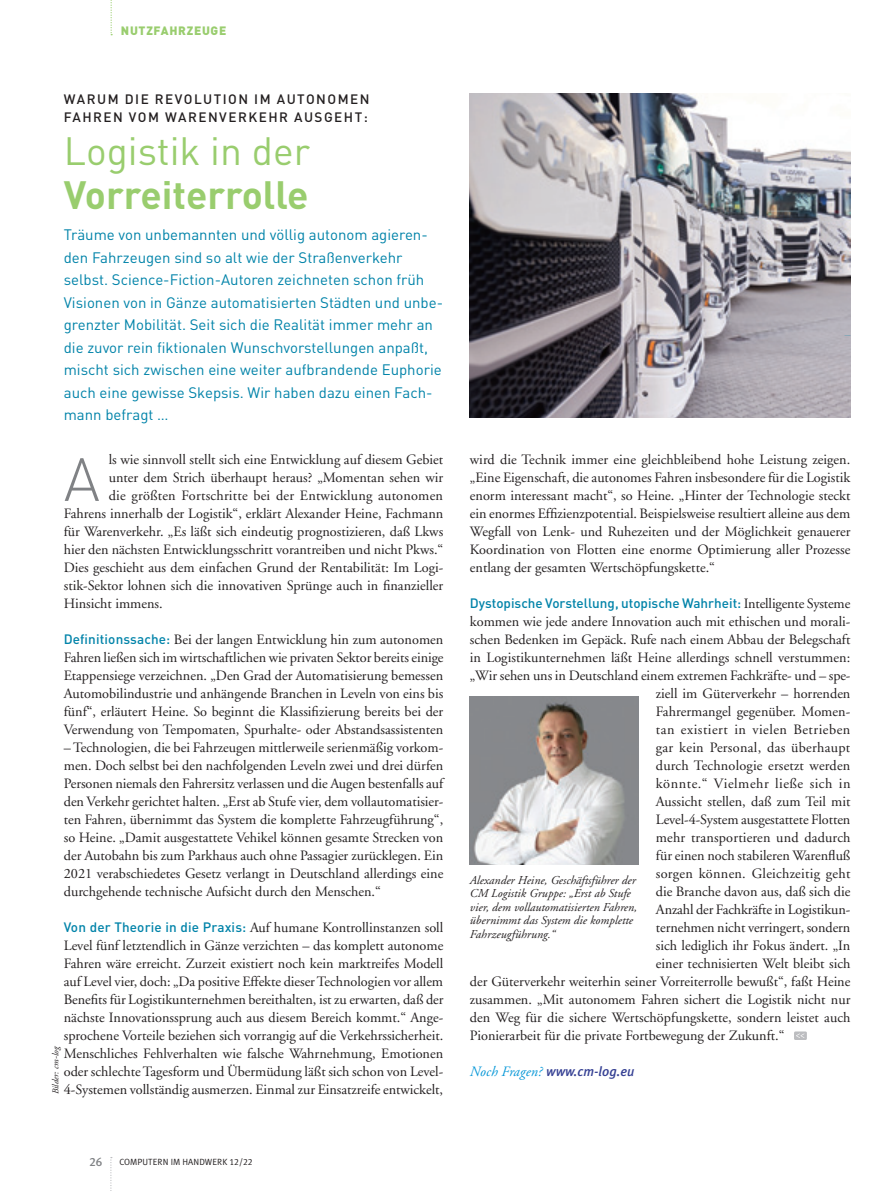
<style>
.page{position:relative;width:893px;height:1191px;background:#fff}
.page>*{position:absolute;margin:0;border:0;box-sizing:border-box;transform-origin:0 0}
.Initale{font:300 60px "DINOT";color:#808285}
.Subheads_versal{font:700 39px "DINOT";color:#99cd6e}
.Subheads_versal-2{font:39px "DINOT";color:#99cd6e}
._3_Fließtext{font:15px/22.5px "DINOT";color:#0083a9}
._3_Fließtext-2{font:14.25px/18px "Adobe Garamond LT";color:#231f20;text-align:justify}
._3_Fließtext-3{font:14.25px "Adobe Garamond LT";letter-spacing:.02em;color:#231f20}
._3_Fließtext-4{font:14.25px "Adobe Garamond LT";letter-spacing:.035em;color:#231f20}
._3_Fließtext-5{font:500 13.5px "DINOT";color:#0083a9}
.Overline_schwarz{font:500 13.5px/18px "DINOT";letter-spacing:.11em;color:#231f20}
.Frage{font:italic 500 13.5px "Meta Plus";color:#364194}
._4_Bildlegende{font:italic 12px/13.5px "Adobe Garamond LT";letter-spacing:.005em;color:#231f20}
._2_Einleitung_10_pt{font:900 12px "DINOT";letter-spacing:.06em;color:#99cd6e}
._3_Fließtext-6{font:12px "Meta Plus Medium Caps";color:#808285}
._2_Einleitung_10_pt-2{font:9px "Meta Plus Normal Caps";color:#231f20}
._4_Bildlegende-2{font:italic 9px "Adobe Garamond LT";color:#231f20}
.s1{font-family:"DINOT";font-weight:500;font-size:13.5px;color:#0083a9}
.s2{font-family:"Adobe Garamond LT";font-weight:400;font-size:14.25px;color:#231f20}
.s3{font-family:"Adobe Garamond LT";font-weight:400;font-size:14.25px;color:#0697d7}
</style>
<div class="page">
<img style="left:470px;top:94px;width:380px;height:323px">
<div style="left:794px;top:1031px;width:13px;height:9px;background:#bcbdc0;border-radius:2px"></div>
<svg style="left:796px;top:1033px;width:8px;height:5px"></svg>
<svg style="left:110px;top:1157px;width:2px;height:34px"></svg>
<svg style="left:111px;top:0;width:1px;height:35px"></svg>
<img style="left:470px;top:696px;width:169px;height:168px">
<p class="_2_Einleitung_10_pt" style="left:121px;top:22px;width:107px">NUTZFAHRZEUGE</p>
<p class="Overline_schwarz" style="left:64px;top:89px;width:307px">WARUM DIE REVOLUTION IM AUTONOMEN<br>FAHREN VOM WARENVERKEHR AUSGEHT:</p>
<p class="Subheads_versal-2" style="left:64px;top:125px;width:248px">Logistik in der</p>
<p class="Subheads_versal" style="left:64px;top:168px;width:246px">Vorreiterrolle</p>
<p class="_3_Fließtext" style="left:64px;top:223px;width:381px">Träume von unbemannten und völlig autonom agieren&shy;den Fahrzeugen sind so alt wie der Straßenverkehr selbst. Science-Fiction-Autoren zeichneten schon früh Visionen von in Gänze automatisierten Städten und unbe&shy;grenzter Mobilität. Seit sich die Realität immer mehr an die zuvor rein fiktionalen Wunschvorstellungen anpaßt, mischt sich zwischen eine weiter aufbrandende Euphorie auch eine gewisse Skepsis. Wir haben dazu einen Fach&shy;mann befragt …</p>
<p class="Initale" style="left:64px;top:438px;width:38px">A</p>
<p class="_3_Fließtext-2" style="left:109px;top:450px;width:336px">ls wie sinnvoll stellt sich eine Entwicklung auf diesem Gebiet</p>
<p class="_3_Fließtext-2" style="left:109px;top:468px;width:336px">unter dem Strich überhaupt heraus? „Momentan sehen wir</p>
<p class="_3_Fließtext-2" style="left:109px;top:486px;width:336px">die größten Fortschritte bei der Entwicklung autonomen</p>
<p class="_3_Fließtext-2" style="left:64px;top:504px;width:381px">Fahrens innerhalb der Logistik“, erklärt Alexander Heine, Fachmann</p>
<p class="_3_Fließtext-2" style="left:64px;top:522px;width:381px">für Warenverkehr. „Es läßt sich eindeutig prognostizieren, daß Lkws</p>
<p class="_3_Fließtext-2" style="left:64px;top:540px;width:381px">hier den nächsten Entwicklungsschritt vorantreiben und nicht Pkws.“</p>
<p class="_3_Fließtext-2" style="left:64px;top:558px;width:381px">Dies geschieht aus dem einfachen Grund der Rentabilität: Im Logi-</p>
<p class="_3_Fließtext-2" style="left:64px;top:576px;width:381px">stik-Sektor lohnen sich die innovativen Sprünge auch in finanzieller</p>
<p class="_3_Fließtext-2" style="left:64px;top:594px;width:100px">Hinsicht immens.</p>
<p class="_3_Fließtext-2" style="left:64px;top:630px;width:381px"><span class="s1">Definitionssache:</span> Bei der langen Entwicklung hin zum autonomen Fahren ließen sich im wirtschaftlichen wie privaten Sektor bereits einige Etappensiege verzeichnen. „Den Grad der Automatisierung bemessen Automobilindustrie und anhängende Branchen in Leveln von eins bis fünf“, erläutert Heine. So beginnt die Klassifizierung bereits bei der Verwendung von Tempomaten, Spurhalte- oder Abstandsassistenten</p>
<p class="_3_Fließtext-2" style="left:64px;top:738px;width:381px">– Technologien, die bei Fahrzeugen mittlerweile serienmäßig vorkom&shy;men. Doch selbst bei den nachfolgenden Leveln zwei und drei dürfen Personen niemals den Fahrersitz verlassen und die Augen bestenfalls auf den Verkehr gerichtet halten. „Erst ab Stufe vier, dem vollautomatisier&shy;ten Fahren, übernimmt das System die komplette Fahrzeugführung“, so Heine. „Damit ausgestattete Vehikel können gesamte Strecken von der Autobahn bis zum Parkhaus auch ohne Passagier zurücklegen. Ein 2021 verabschiedetes Gesetz verlangt in Deutschland allerdings eine durchgehende technische Aufsicht durch den Menschen.“</p>
<p class="_3_Fließtext-2" style="left:64px;top:918px;width:381px"><span class="s1">Von der Theorie in die Praxis:</span> Auf humane Kontrollinstanzen soll Level fünf letztendlich in Gänze verzichten – das komplett autonome Fahren wäre erreicht. Zurzeit existiert noch kein marktreifes Modell auf Level vier, doch: „Da positive Effekte dieser Technologien vor allem Benefits für Logistikunternehmen bereithalten, ist zu erwarten, daß der nächste Innovationssprung auch aus diesem Bereich kommt.“ Ange&shy;sprochene Vorteile beziehen sich vorrangig auf die Verkehrssicherheit.<br>Menschliches Fehlverhalten wie falsche Wahrnehmung, Emotionen oder schlechte Tagesform und Übermüdung läßt sich schon von Level-4-Systemen vollständig ausmerzen. Einmal zur Einsatzreife entwickelt,</p>
<p class="_4_Bildlegende-2" style="left:50px;top:1094px;width:50px;rotate:-90deg">Bilder: cm-log</p>
<p class="_3_Fließtext-6" style="left:90px;top:1154px;width:14px">26</p>
<p class="_2_Einleitung_10_pt-2" style="left:119px;top:1157px;width:135px">COMPUTERN IM HANDWERK 12/22</p>
<p class="_3_Fließtext-2" style="left:470px;top:450px;width:382px">wird die Technik immer eine gleichbleibend hohe Leistung zeigen. „Eine Eigenschaft, die autonomes Fahren insbesondere für die Logistik enorm interessant macht“, so Heine. „Hinter der Technologie steckt ein enormes Effizienzpotential. Beispielsweise resultiert alleine aus dem Wegfall von Lenk- und Ruhezeiten und der Möglichkeit genauerer Koordination von Flotten eine enorme Optimierung aller Prozesse entlang der gesamten Wertschöpfungskette.“</p>
<p class="_3_Fließtext-5" style="left:470px;top:594px;width:382px">Dystopische Vorstellung, utopische Wahrheit: <span class="s2">Intelligente Systeme</span></p>
<p class="_3_Fließtext-2" style="left:470px;top:612px;width:382px">kommen wie jede andere Innovation auch mit ethischen und morali-</p>
<p class="_3_Fließtext-2" style="left:470px;top:630px;width:382px">schen Bedenken im Gepäck. Rufe nach einem Abbau der Belegschaft</p>
<p class="_3_Fließtext-2" style="left:470px;top:648px;width:382px">in Logistikunternehmen läßt Heine allerdings schnell verstummen:</p>
<p class="_3_Fließtext-2" style="left:470px;top:666px;width:382px">„Wir sehen uns in Deutschland einem extremen Fachkräfte- und – spe-</p>
<p class="_3_Fließtext-2" style="left:656px;top:684px;width:196px">ziell im Güterverkehr – horrenden</p>
<p class="_3_Fließtext-2" style="left:656px;top:702px;width:196px">Fahrermangel gegenüber. Momen-</p>
<p class="_3_Fließtext-4" style="left:656px;top:721px;width:196px">tan existiert in vielen Betrieben</p>
<p class="_3_Fließtext-3" style="left:656px;top:739px;width:196px">gar kein Personal, das überhaupt</p>
<p class="_3_Fließtext-2" style="left:656px;top:756px;width:196px">durch Technologie ersetzt werden</p>
<p class="_3_Fließtext-4" style="left:656px;top:775px;width:196px">könnte.“ Vielmehr ließe sich in</p>
<p class="_3_Fließtext-2" style="left:656px;top:792px;width:196px">Aussicht stellen, daß zum Teil mit</p>
<p class="_3_Fließtext-2" style="left:656px;top:810px;width:196px">Level-4-System ausgestattete Flotten</p>
<p class="_3_Fließtext-2" style="left:656px;top:828px;width:196px">mehr transportieren und dadurch</p>
<p class="_3_Fließtext-2" style="left:656px;top:846px;width:196px">für einen noch stabileren Warenfluß</p>
<p class="_3_Fließtext-3" style="left:656px;top:865px;width:196px">sorgen können. Gleichzeitig geht</p>
<p class="_3_Fließtext-2" style="left:656px;top:882px;width:196px">die Branche davon aus, daß sich die</p>
<p class="_3_Fließtext-2" style="left:656px;top:900px;width:196px">Anzahl der Fachkräfte in Logistikun-</p>
<p class="_3_Fließtext-2" style="left:656px;top:918px;width:196px">ternehmen nicht verringert, sondern</p>
<p class="_3_Fließtext-2" style="left:656px;top:936px;width:196px">sich lediglich ihr Fokus ändert. „In</p>
<p class="_3_Fließtext-2" style="left:656px;top:954px;width:196px">einer technisierten Welt bleibt sich</p>
<p class="_3_Fließtext-2" style="left:470px;top:972px;width:382px">der Güterverkehr weiterhin seiner Vorreiterrolle bewußt“, faßt Heine</p>
<p class="_3_Fließtext-2" style="left:470px;top:990px;width:382px">zusammen. „Mit autonomem Fahren sichert die Logistik nicht nur</p>
<p class="_3_Fließtext-2" style="left:470px;top:1008px;width:382px">den Weg für die sichere Wertschöpfungskette, sondern leistet auch</p>
<p class="_3_Fließtext-2" style="left:470px;top:1026px;width:316px">Pionierarbeit für die private Fortbewegung der Zukunft.“</p>
<p class="Frage" style="left:470px;top:1063px;width:166px"><span class="s3">Noch Fragen?</span> www.cm-log.eu</p>
<p class="_4_Bildlegende" style="left:470px;top:873px;width:169px">Alexander Heine, Geschäftsführer der CM Logistik Gruppe: „Erst ab Stufe vier, dem vollautomatisierten Fahren, übernimmt das System die komplette Fahrzeugführung.“</p>
</div>
